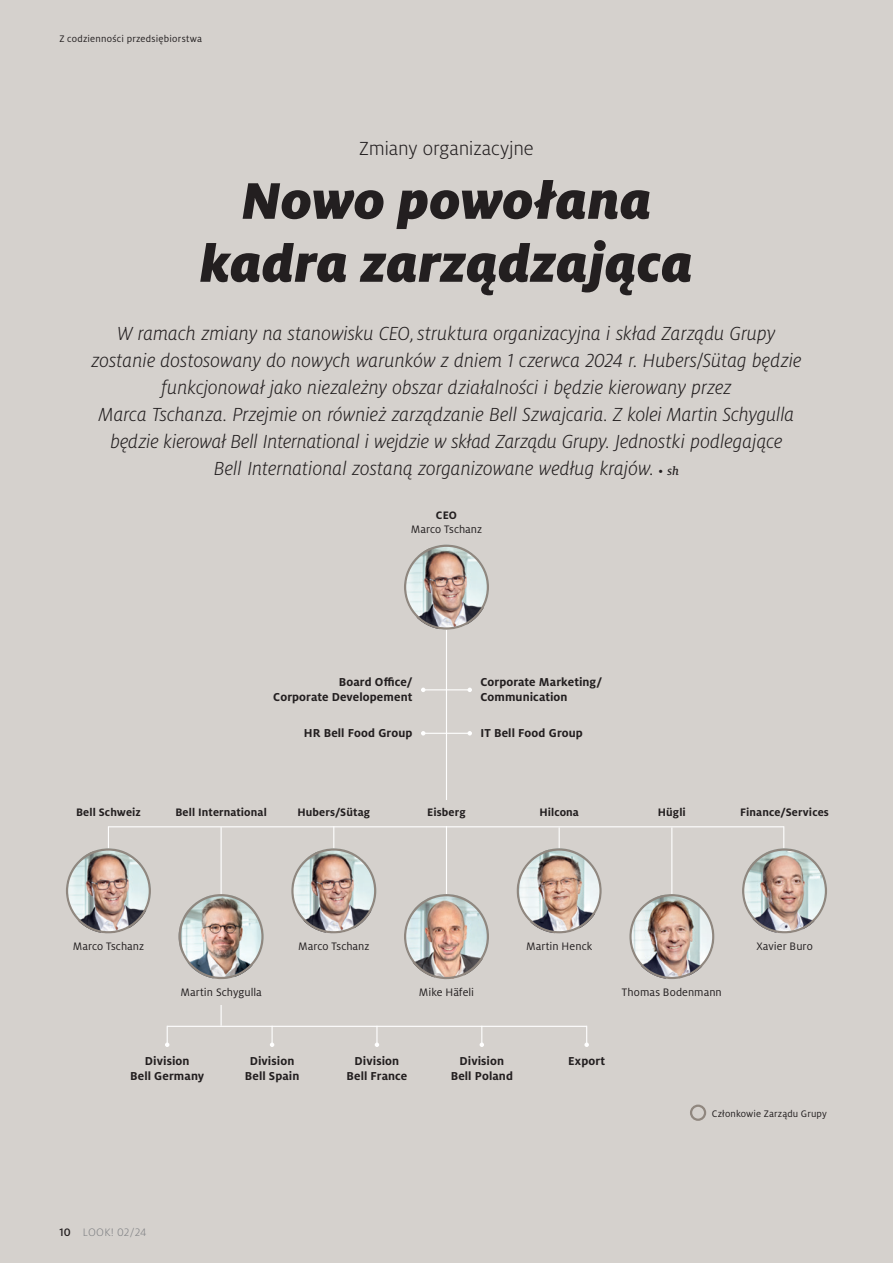
<style>
.page{position:relative;width:893px;height:1263px;background:#d5d1cd}
.page>*{position:absolute;margin:0;border:0;box-sizing:border-box;transform-origin:0 0}
.t1{font:italic 900 57px/63px "Milo Pro";letter-spacing:.005em;color:#231f20;text-align:center}
.t2{font:italic 300 21px/27px "Milo Pro";letter-spacing:-.005em;color:#231f20;text-align:center}
.t3{font:300 21px "Milo Pro";letter-spacing:-.005em;color:#231f20}
.t4{font:700 12.75px/15px "Milo Pro";letter-spacing:.01em;color:#231f20;text-align:center}
.t5{font:12px "Milo Pro";letter-spacing:.005em;color:#231f20}
.t6{font:700 12px "Milo Pro";letter-spacing:.01em;color:#231f20}
.t7{font:300 12px "Milo Pro";letter-spacing:.005em;color:#808285}
.t8{font:10.5px "Milo Pro";letter-spacing:.015em;color:#231f20}
.s1{font-weight:400;font-style:normal;font-size:12.75px}
.s2{font-family:"Milo Serif Pro";font-weight:500;font-size:12.75px}
.s3{font-weight:500;color:#231f20}
</style>
<div class="page">
<hr style="left:446px;top:582px;width:1px;height:318px;background:#fff">
<hr style="left:108px;top:826px;width:1px;height:61px;background:#fff">
<hr style="left:783px;top:826px;width:1px;height:59px;background:#fff">
<hr style="left:221px;top:827px;width:1px;height:199px;background:#fff">
<img style="left:404px;top:894px;width:85px;height:85px;border-radius:43px">
<div style="left:404px;top:894px;width:85px;height:85px;border:2px solid #90877f;border-radius:50%"></div>
<img style="left:742px;top:848px;width:85px;height:85px;border-radius:43px">
<div style="left:742px;top:848px;width:85px;height:85px;border:2px solid #90877f;border-radius:50%"></div>
<hr style="left:167px;top:1026px;width:420px;height:1px;background:#fff">
<svg style="left:165px;top:1026px;width:4px;height:21px"></svg>
<svg style="left:584px;top:1026px;width:5px;height:21px"></svg>
<svg style="left:480px;top:1027px;width:4px;height:20px"></svg>
<svg style="left:270px;top:1027px;width:4px;height:20px"></svg>
<svg style="left:375px;top:1027px;width:4px;height:20px"></svg>
<hr style="left:559px;top:827px;width:1px;height:65px;background:#fff">
<hr style="left:671px;top:827px;width:1px;height:95px;background:#fff">
<img style="left:629px;top:894px;width:85px;height:85px;border-radius:43px">
<div style="left:629px;top:894px;width:85px;height:85px;border:2px solid #90877f;border-radius:50%"></div>
<img style="left:66px;top:848px;width:85px;height:85px;border-radius:43px">
<div style="left:66px;top:848px;width:85px;height:85px;border:2px solid #90877f;border-radius:50%"></div>
<img style="left:517px;top:848px;width:85px;height:85px;border-radius:43px">
<div style="left:517px;top:848px;width:85px;height:85px;border:2px solid #90877f;border-radius:50%"></div>
<div style="left:398px;top:800px;width:86px;height:26px;background:#d5d1cd"></div>
<hr style="left:108px;top:826px;width:676px;height:1px;background:#fff">
<div style="left:176px;top:979px;width:87px;height:26px;background:#d5d1cd"></div>
<img style="left:179px;top:895px;width:82px;height:84px">
<div style="left:179px;top:894px;width:85px;height:85px;border:2px solid #90877f;border-radius:50%"></div>
<hr style="left:423px;top:689px;width:47px;height:1px;background:#fff">
<svg style="left:421px;top:688px;width:4px;height:4px"></svg>
<svg style="left:467px;top:688px;width:5px;height:4px"></svg>
<hr style="left:333px;top:826px;width:1px;height:65px;background:#fff">
<hr style="left:423px;top:733px;width:47px;height:1px;background:#fff">
<svg style="left:421px;top:731px;width:4px;height:4px"></svg>
<svg style="left:467px;top:731px;width:5px;height:4px"></svg>
<img style="left:291px;top:848px;width:85px;height:85px;border-radius:43px">
<div style="left:291px;top:848px;width:85px;height:85px;border:2px solid #90877f;border-radius:50%"></div>
<img style="left:404px;top:545px;width:85px;height:85px;border-radius:43px">
<div style="left:404px;top:545px;width:85px;height:85px;border:2px solid #90877f;border-radius:50%"></div>
<div style="left:690px;top:1104px;width:16px;height:17px;border:2px solid #90877f;border-radius:50%"></div>
<p class="t8" style="left:60px;top:33px;width:144px">Z codzienności przedsiębiorstwa</p>
<p class="t3" style="left:359px;top:137px;width:176px">Zmiany organizacyjne</p>
<h1 class="t1" style="left:200px;top:169px;width:494px">Nowo powołana kadra zarządzająca</h1>
<p class="t2" style="left:92px;top:320px;width:711px">W ramach zmiany na stanowisku CEO,struktura organizacyjna i skład Zarządu Grupy zostanie dostosowany do nowych warunków z dniem 1 czerwca 2024 r. Hubers/Sütag będzie funkcjonował jako niezależny obszar działalności i będzie kierowany przez<br>Marca Tschanza. Przejmie on również zarządzanie Bell Szwajcaria. Z kolei Martin Schygulla będzie kierował Bell International i wejdzie w skład Zarządu Grupy. Jednostki podlegające<br>Bell International zostaną zorganizowane według krajów. <span class="s1">•</span> <span class="s2">sh</span></p>
<p class="t6" style="left:436px;top:509px;width:23px">CEO</p>
<p class="t5" style="left:411px;top:522px;width:73px">Marco Tschanz</p>
<p class="t4" style="left:480px;top:674px;width:123px;text-align:left">Corporate Marketing/<br>Communication</p>
<p class="t4" style="left:273px;top:674px;width:141px;text-align:right">Board Office/<br>Corporate Developement</p>
<p class="t4" style="left:304px;top:725px;width:110px">HR Bell Food Group</p>
<p class="t4" style="left:480px;top:725px;width:104px">IT Bell Food Group</p>
<p class="t6" style="left:76px;top:805px;width:66px">Bell Schweiz</p>
<p class="t6" style="left:175px;top:805px;width:93px">Bell International</p>
<p class="t6" style="left:297px;top:805px;width:74px">Hubers/Sütag</p>
<p class="t6" style="left:539px;top:805px;width:41px">Hilcona</p>
<p class="t6" style="left:658px;top:805px;width:29px">Hügli</p>
<p class="t6" style="left:740px;top:805px;width:90px">Finance/Services</p>
<p class="t6" style="left:427px;top:805px;width:40px">Eisberg</p>
<p class="t5" style="left:73px;top:939px;width:73px">Marco Tschanz</p>
<p class="t5" style="left:298px;top:939px;width:73px">Marco Tschanz</p>
<p class="t5" style="left:180px;top:985px;width:83px">Martin Schygulla</p>
<p class="t5" style="left:419px;top:985px;width:57px">Mike Häfeli</p>
<p class="t5" style="left:526px;top:939px;width:68px">Martin Henck</p>
<p class="t5" style="left:756px;top:939px;width:58px">Xavier Buro</p>
<p class="t5" style="left:622px;top:985px;width:101px">Thomas Bodenmann</p>
<p class="t4" style="left:145px;top:1053px;width:46px">Division</p>
<p class="t4" style="left:568px;top:1053px;width:39px">Export</p>
<p class="t4" style="left:130px;top:1068px;width:76px">Bell Germany</p>
<p class="t4" style="left:245px;top:1053px;width:56px">Division<br>Bell Spain</p>
<p class="t4" style="left:346px;top:1053px;width:62px">Division<br>Bell France</p>
<p class="t4" style="left:451px;top:1053px;width:64px">Division<br>Bell Poland</p>
<p class="t7" style="left:60px;top:1226px;width:89px"><span class="s3">10</span> LOOK! 02/24</p>
<p class="t8" style="left:712px;top:1107px;width:116px">Członkowie Zarządu Grupy</p>
</div>
